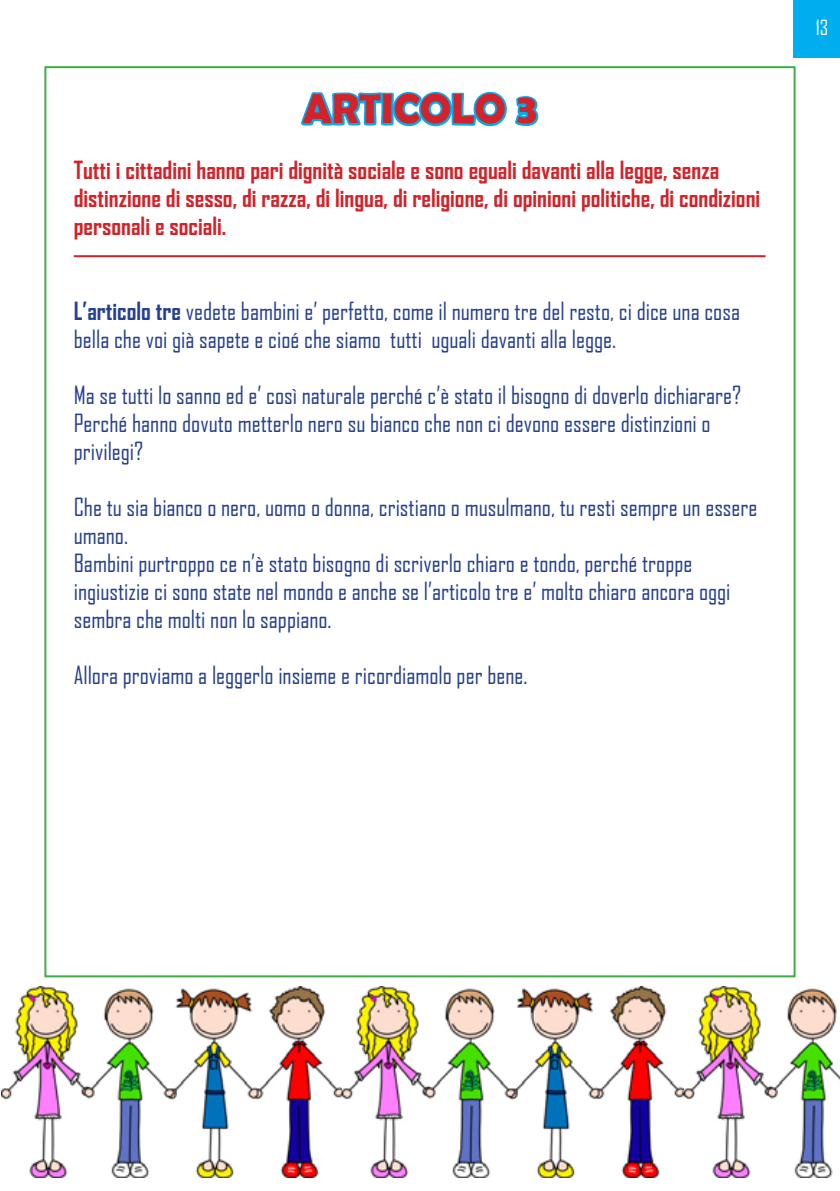
<style>
.page{position:relative;width:840px;height:1191px;background:#fff}
.page>*{position:absolute;margin:0;border:0;box-sizing:border-box;transform-origin:0 0}
.t1{font:700 42px "Berlin Sans FB Demi";color:#d2232a}
.t2{font:24px/28px "Agency FB";color:#25408f}
.t3{font:700 24px/28px "Agency FB";color:#d2232a}
.t4{font:20px "Agency FB";color:#fff}
.s1{font-weight:700}
</style>
<div class="page">
<div style="left:792px;top:0;width:47px;height:58px;background:#00aeef"></div>
<img style="left:2px;top:986px;width:837px;height:191px">
<svg style="left:299px;top:66px;width:241px;height:61px"></svg>
<hr style="left:74px;top:255px;width:691px;height:2px;background:#d2232a">
<h1 class="t1" style="left:303px;top:85px;width:235px">ARTICOLO 3</h1>
<p class="t3" style="left:74px;top:156px;width:687px">Tutti i cittadini hanno pari dignità sociale e sono eguali davanti alla legge, senza distinzione di sesso, di razza, di lingua, di religione, di opinioni politiche, di condizioni personali e sociali.</p>
<p class="t2" style="left:74px;top:296px;width:667px"><span class="s1">L’articolo tre</span> vedete bambini e’ perfetto, come il numero tre del resto, ci dice una cosa bella che voi già sapete e cioé che siamo tutti uguali davanti alla legge.</p>
<p class="t2" style="left:74px;top:380px;width:668px">Ma se tutti lo sanno ed e’ così naturale perché c’è stato il bisogno di doverlo dichiarare?<br>Perché hanno dovuto metterlo nero su bianco che non ci devono essere distinzioni o privilegi?</p>
<p class="t2" style="left:74px;top:492px;width:684px">Che tu sia bianco o nero, uomo o donna, cristiano o musulmano, tu resti sempre un essere umano.<br>Bambini purtroppo ce n’è stato bisogno di scriverlo chiaro e tondo, perché troppe ingiustizie ci sono state nel mondo e anche se l’articolo tre e’ molto chiaro ancora oggi sembra che molti non lo sappiano.</p>
<p class="t2" style="left:74px;top:660px;width:455px">Allora proviamo a leggerlo insieme e ricordiamolo per bene.</p>
<p class="t4" style="left:815px;top:15px;width:14px">13</p>
</div>
